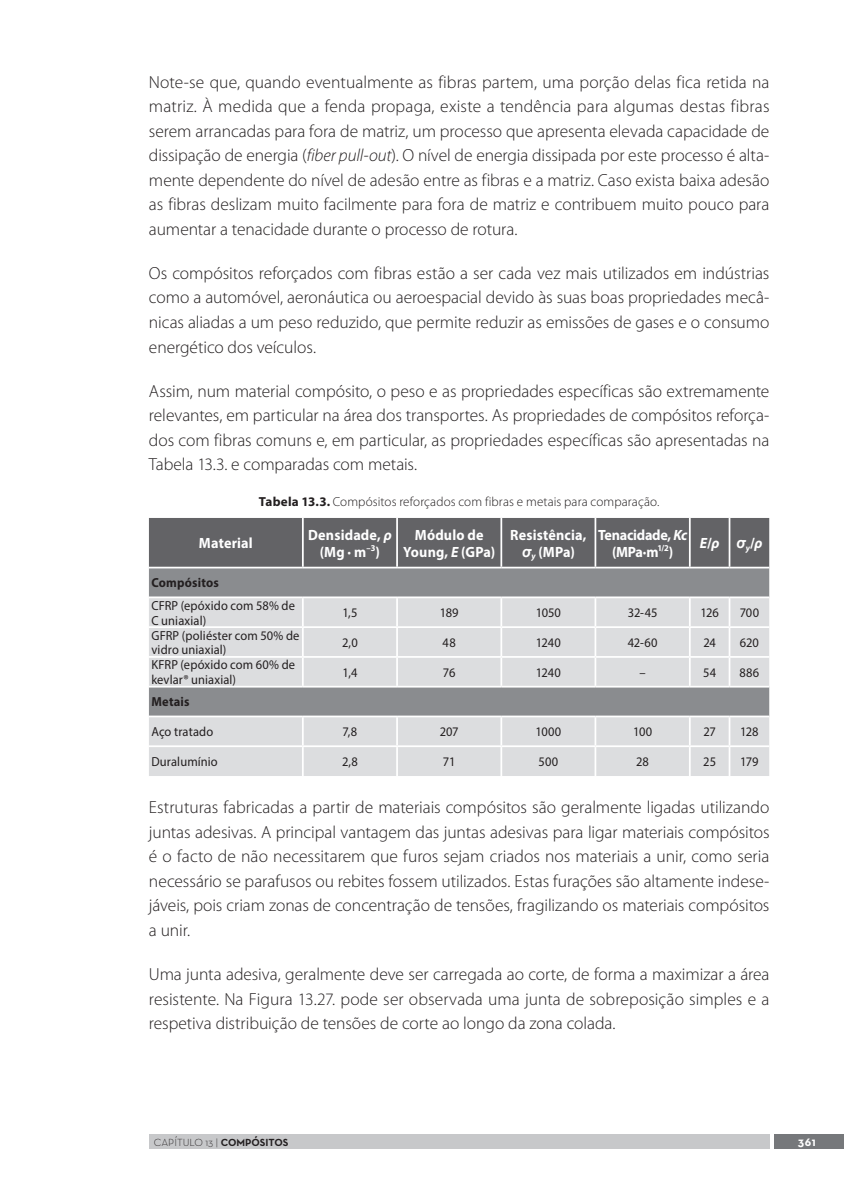
<style>
.page{position:relative;width:844px;height:1191px;background:#fff}
.page>*{position:absolute;margin:0;border:0;box-sizing:border-box;transform-origin:0 0}
.t1{font:300 17.5px/24.5px "Myriad Pro";letter-spacing:-.005em;color:#231f20;text-align:justify}
.t2{font:700 14.88px/17.5px "Myriad Pro";letter-spacing:.01em;color:#fff;text-align:center;scale:.95 1}
.t3{font:700 14.88px/17.5px "Myriad Pro";letter-spacing:-.02em;color:#fff;text-align:center;scale:.95 1}
.t4{font:italic 700 14.88px "Myriad Pro";color:#fff;scale:.95 1}
.t5{font:13.12px/14.9px "Myriad Pro";letter-spacing:.01em;color:#231f20;scale:.95 1}
.t6{font:300 13.12px "Myriad Pro";letter-spacing:.01em;color:#231f20}
.t7{font:700 13.12px "Myriad Pro";letter-spacing:.015em;color:#231f20;scale:.95 1}
.t8{font:700 12.25px "Neutra Text";color:#fff}
.t9{font:300 10.5px "Neutra Text";color:#231f20}
.s1{font-style:italic}
.s2{font-weight:700}
.s3{font-family:"Arial";font-style:italic}
.s4{font-style:normal}
.s5{font-family:"Arial"}
</style>
<div class="page">
<div style="left:149px;top:1134px;width:620px;height:15px;background:#c7c8ca"></div>
<div style="left:774px;top:1134px;width:69px;height:15px;background:#76787b"></div>
<div style="left:149px;top:518px;width:620px;height:49px;background:#636366"></div>
<div style="left:149px;top:568px;width:620px;height:28px;background:#8a8c8f"></div>
<svg style="left:149px;top:598px;width:620px;height:178px;background:#ced0d2"></svg>
<hr style="left:302px;top:518px;width:1px;height:49px;background:#fff">
<hr style="left:396px;top:518px;width:2px;height:49px;background:#fff">
<hr style="left:500px;top:518px;width:2px;height:49px;background:#fff">
<hr style="left:594px;top:518px;width:2px;height:49px;background:#fff">
<hr style="left:688px;top:518px;width:2px;height:49px;background:#fff">
<hr style="left:728px;top:518px;width:2px;height:49px;background:#fff">
<hr style="left:396px;top:598px;width:2px;height:28px;background:#fff">
<hr style="left:500px;top:598px;width:2px;height:28px;background:#fff">
<hr style="left:594px;top:598px;width:2px;height:28px;background:#fff">
<hr style="left:688px;top:598px;width:2px;height:28px;background:#fff">
<hr style="left:728px;top:598px;width:2px;height:28px;background:#fff">
<hr style="left:149px;top:626px;width:154px;height:2px;background:#fff">
<hr style="left:303px;top:626px;width:94px;height:2px;background:#fff">
<hr style="left:397px;top:626px;width:104px;height:2px;background:#fff">
<hr style="left:396px;top:628px;width:2px;height:28px;background:#fff">
<hr style="left:501px;top:626px;width:94px;height:2px;background:#fff">
<hr style="left:500px;top:628px;width:2px;height:28px;background:#fff">
<hr style="left:595px;top:626px;width:94px;height:2px;background:#fff">
<hr style="left:594px;top:628px;width:2px;height:28px;background:#fff">
<hr style="left:689px;top:626px;width:40px;height:2px;background:#fff">
<hr style="left:688px;top:628px;width:2px;height:28px;background:#fff">
<hr style="left:729px;top:626px;width:40px;height:2px;background:#fff">
<hr style="left:728px;top:628px;width:2px;height:28px;background:#fff">
<hr style="left:149px;top:656px;width:154px;height:2px;background:#fff">
<hr style="left:303px;top:656px;width:94px;height:2px;background:#fff">
<svg style="left:302px;top:598px;width:1px;height:88px"></svg>
<hr style="left:397px;top:656px;width:104px;height:2px;background:#fff">
<hr style="left:396px;top:658px;width:2px;height:28px;background:#fff">
<hr style="left:501px;top:656px;width:94px;height:2px;background:#fff">
<hr style="left:500px;top:658px;width:2px;height:28px;background:#fff">
<hr style="left:595px;top:656px;width:94px;height:2px;background:#fff">
<hr style="left:594px;top:658px;width:2px;height:28px;background:#fff">
<hr style="left:689px;top:656px;width:40px;height:2px;background:#fff">
<hr style="left:688px;top:658px;width:2px;height:28px;background:#fff">
<hr style="left:729px;top:656px;width:40px;height:2px;background:#fff">
<hr style="left:728px;top:658px;width:2px;height:28px;background:#fff">
<hr style="left:149px;top:686px;width:154px;height:1px;background:#fff">
<hr style="left:303px;top:686px;width:94px;height:1px;background:#fff">
<hr style="left:397px;top:686px;width:104px;height:1px;background:#fff">
<hr style="left:501px;top:686px;width:94px;height:1px;background:#fff">
<hr style="left:595px;top:686px;width:94px;height:1px;background:#fff">
<hr style="left:689px;top:686px;width:40px;height:1px;background:#fff">
<hr style="left:729px;top:686px;width:40px;height:1px;background:#fff">
<hr style="left:149px;top:715px;width:154px;height:2px;background:#fff">
<hr style="left:303px;top:715px;width:94px;height:2px;background:#fff">
<hr style="left:397px;top:715px;width:104px;height:2px;background:#fff">
<hr style="left:396px;top:717px;width:2px;height:28px;background:#fff">
<hr style="left:501px;top:715px;width:94px;height:2px;background:#fff">
<hr style="left:500px;top:717px;width:2px;height:28px;background:#fff">
<hr style="left:595px;top:715px;width:94px;height:2px;background:#fff">
<hr style="left:594px;top:717px;width:2px;height:28px;background:#fff">
<hr style="left:689px;top:715px;width:40px;height:2px;background:#fff">
<hr style="left:688px;top:717px;width:2px;height:28px;background:#fff">
<hr style="left:729px;top:715px;width:40px;height:2px;background:#fff">
<hr style="left:728px;top:717px;width:2px;height:28px;background:#fff">
<hr style="left:149px;top:745px;width:154px;height:2px;background:#fff">
<hr style="left:303px;top:745px;width:94px;height:2px;background:#fff">
<svg style="left:302px;top:717px;width:1px;height:59px"></svg>
<hr style="left:397px;top:745px;width:104px;height:2px;background:#fff">
<hr style="left:396px;top:747px;width:2px;height:29px;background:#fff">
<hr style="left:501px;top:745px;width:94px;height:2px;background:#fff">
<hr style="left:500px;top:747px;width:2px;height:29px;background:#fff">
<hr style="left:595px;top:745px;width:94px;height:2px;background:#fff">
<hr style="left:594px;top:747px;width:2px;height:29px;background:#fff">
<hr style="left:689px;top:745px;width:40px;height:2px;background:#fff">
<hr style="left:688px;top:747px;width:2px;height:29px;background:#fff">
<hr style="left:729px;top:745px;width:40px;height:2px;background:#fff">
<hr style="left:728px;top:747px;width:2px;height:29px;background:#fff">
<p class="t1" style="left:149px;top:69px;width:622px">Note-se que, quando eventualmente as fibras partem, uma porção delas fica retida na matriz. À medida que a fenda propaga, existe a tendência para algumas destas fibras serem arrancadas para fora de matriz, um processo que apresenta elevada capacidade de dissipação de energia (<span class="s1">fiber pull-out</span>). O nível de energia dissipada por este processo é alta&shy;mente dependente do nível de adesão entre as fibras e a matriz. Caso exista baixa adesão as fibras deslizam muito facilmente para fora de matriz e contribuem muito pouco para aumentar a tenacidade durante o processo de rotura.</p>
<p class="t1" style="left:149px;top:261px;width:622px">Os compósitos reforçados com fibras estão a ser cada vez mais utilizados em indústrias como a automóvel, aeronáutica ou aeroespacial devido às suas boas propriedades mecâ&shy;nicas aliadas a um peso reduzido, que permite reduzir as emissões de gases e o consumo energético dos veículos.</p>
<p class="t1" style="left:149px;top:378px;width:622px">Assim, num material compósito, o peso e as propriedades específicas são extremamente relevantes, em particular na área dos transportes. As propriedades de compósitos reforça&shy;dos com fibras comuns e, em particular, as propriedades específicas são apresentadas na Tabela 13.3. e comparadas com metais.</p>
<p class="t6" style="left:259px;top:494px;width:402px"><span class="s2">Tabela 13.3.</span> Compósitos reforçados com fibras e metais para comparação.</p>
<p class="t2" style="left:199px;top:534px;width:58px">Material</p>
<p class="t2" style="left:308px;top:525px;width:89px">Densidade, <span class="s1">ρ </span>(Mg · m<sup>–3</sup>)</p>
<p class="t2" style="left:403px;top:525px;width:98px">Módulo de<br>Young, <span class="s1">E</span> (GPa)</p>
<p class="t2" style="left:510px;top:525px;width:82px">Resistência, <span class="s3">σ</span><sub>y</sub> (MPa)</p>
<p class="t3" style="left:598px;top:525px;width:95px">Tenacidade, <span class="s1">Kc </span>(MPa∙m<sup>1/2</sup>)</p>
<p class="t4" style="left:699px;top:533px;width:68px">E<span class="s4">/</span>ρ <span class="s5">σ</span><sub>y</sub><span class="s4">/</span>ρ</p>
<p class="t7" style="left:151px;top:574px;width:73px">Compósitos</p>
<p class="t5" style="left:151px;top:597px;width:153px">CFRP (epóxido com 58% de<br>C uniaxial)</p>
<p class="t5" style="left:342px;top:605px;width:18px">1,5</p>
<p class="t5" style="left:439px;top:605px;width:21px">189</p>
<p class="t5" style="left:535px;top:605px;width:28px">1050</p>
<p class="t5" style="left:627px;top:605px;width:33px">32-45</p>
<p class="t5" style="left:700px;top:605px;width:21px">126</p>
<p class="t5" style="left:739px;top:605px;width:22px">700</p>
<p class="t5" style="left:151px;top:627px;width:157px">GFRP (poliéster com 50% de vidro uniaxial)</p>
<p class="t5" style="left:342px;top:635px;width:18px">2,0</p>
<p class="t5" style="left:442px;top:635px;width:15px">48</p>
<p class="t5" style="left:535px;top:635px;width:28px">1240</p>
<p class="t5" style="left:627px;top:635px;width:33px">42-60</p>
<p class="t5" style="left:703px;top:635px;width:15px">24</p>
<p class="t5" style="left:739px;top:635px;width:22px">620</p>
<p class="t5" style="left:151px;top:657px;width:153px">KFRP (epóxido com 60% de kevlar® uniaxial)</p>
<p class="t5" style="left:342px;top:664px;width:17px">1,4</p>
<p class="t5" style="left:443px;top:664px;width:15px">76</p>
<p class="t5" style="left:535px;top:664px;width:28px">1240</p>
<p class="t5" style="left:639px;top:664px;width:8px">–</p>
<p class="t5" style="left:703px;top:664px;width:15px">54</p>
<p class="t5" style="left:739px;top:664px;width:22px">886</p>
<p class="t7" style="left:151px;top:693px;width:42px">Metais</p>
<p class="t5" style="left:151px;top:724px;width:67px">Aço tratado</p>
<p class="t5" style="left:342px;top:724px;width:17px">7,8</p>
<p class="t5" style="left:439px;top:724px;width:21px">207</p>
<p class="t5" style="left:535px;top:724px;width:29px">1000</p>
<p class="t5" style="left:633px;top:724px;width:22px">100</p>
<p class="t5" style="left:703px;top:724px;width:15px">27</p>
<p class="t5" style="left:740px;top:724px;width:21px">128</p>
<p class="t5" style="left:151px;top:754px;width:71px">Duralumínio</p>
<p class="t5" style="left:342px;top:754px;width:18px">2,8</p>
<p class="t5" style="left:443px;top:754px;width:15px">71</p>
<p class="t5" style="left:538px;top:754px;width:22px">500</p>
<p class="t5" style="left:636px;top:754px;width:15px">28</p>
<p class="t5" style="left:703px;top:754px;width:15px">25</p>
<p class="t5" style="left:740px;top:754px;width:21px">179</p>
<p class="t1" style="left:149px;top:795px;width:622px">Estruturas fabricadas a partir de materiais compósitos são geralmente ligadas utilizando juntas adesivas. A principal vantagem das juntas adesivas para ligar materiais compósitos é o facto de não necessitarem que furos sejam criados nos materiais a unir, como seria necessário se parafusos ou rebites fossem utilizados. Estas furações são altamente indese&shy;jáveis, pois criam zonas de concentração de tensões, fragilizando os materiais compósitos a unir.</p>
<p class="t1" style="left:149px;top:962px;width:622px">Uma junta adesiva, geralmente deve ser carregada ao corte, de forma a maximizar a área resistente. Na Figura 13.27. pode ser observada uma junta de sobreposição simples e a respetiva distribuição de tensões de corte ao longo da zona colada.</p>
<p class="t9" style="left:154px;top:1135px;width:136px">CAPÍTULO 13 | <span class="s2">COMPÓSITOS</span></p>
<p class="t8" style="left:797px;top:1134px;width:19px">361</p>
</div>
